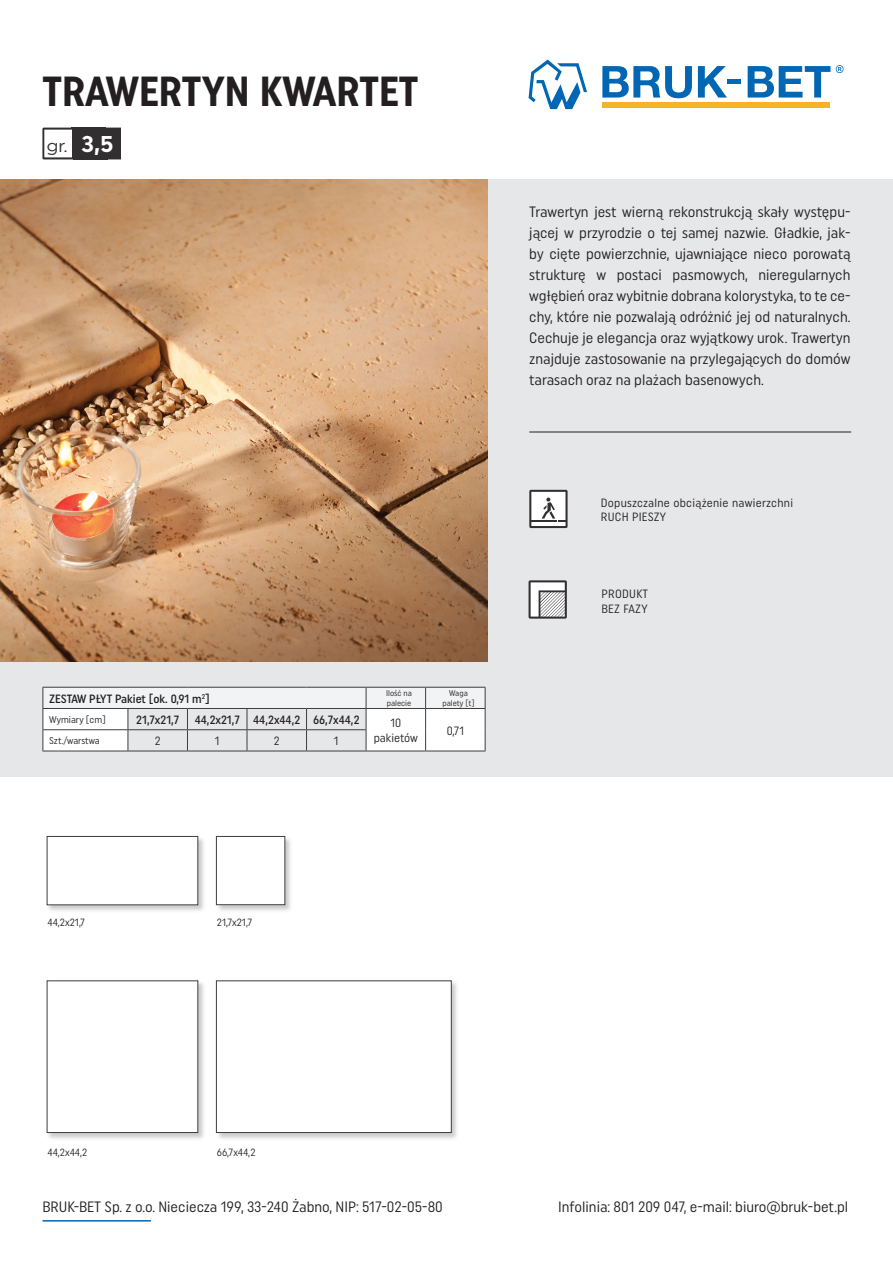
<style>
.page{position:relative;width:893px;height:1263px;background:#fff}
.page>*{position:absolute;margin:0;border:0;box-sizing:border-box;transform-origin:0 0}
.t1{font:700 42px "Uniform Condensed";color:#231f20}
.t2{font:17.7px "Uniform";color:#312f30}
.t3{font:15px/21px "Uniform Condensed";color:#231f20;text-align:justify}
._8_Wymiar_tabela_txt{font:500 12px "Uniform Condensed";color:#231f20}
.Naglowek{font:12px/14.4px "Uniform Condensed";letter-spacing:.02em;color:#231f20}
._4_-_Dane_tabela{font:12px "Uniform Condensed";color:#231f20}
._7_Format_rysunek{font:10.5px "Uniform Condensed";color:#231f20}
._9_Txt_tabela{font:9.75px "Uniform Condensed";color:#231f20}
._9_Txt_tabela-2{font:8.25px "Uniform Condensed";color:#231f20}
.s1{font-weight:700;font-size:22.8px;color:#fff}
</style>
<div class="page">
<div style="left:602px;top:103px;width:228px;height:5px;background:#f5b328"></div>
<svg style="left:698px;top:66px;width:29px;height:32px"></svg>
<svg style="left:748px;top:66px;width:82px;height:32px"></svg>
<svg style="left:602px;top:66px;width:90px;height:32px"></svg>
<svg style="left:836px;top:65px;width:7px;height:8px"></svg>
<div style="left:728px;top:79px;width:13px;height:5px;background:#0166b3"></div>
<svg style="left:529px;top:60px;width:58px;height:49px"></svg>
<div style="left:0;top:661px;width:893px;height:116px;background:#e6e7e9"></div>
<div style="left:488px;top:179px;width:405px;height:482px;background:#e6e7e9"></div>
<hr style="left:529px;top:432px;width:322px;height:1px;background:#231f20">
<hr style="left:43px;top:1220px;width:108px;height:1px;background:#0066b3">
<img style="left:1px;top:179px;width:487px;height:482px">
<svg style="left:529px;top:490px;width:39px;height:38px"></svg>
<svg style="left:529px;top:580px;width:38px;height:39px"></svg>
<img style="left:215px;top:836px;width:76px;height:75px">
<div style="left:216px;top:836px;width:69px;height:69px;background:#fff"></div>
<div style="left:216px;top:836px;width:69px;height:69px;border:1px solid #3e3e3f"></div>
<img style="left:46px;top:836px;width:158px;height:75px">
<div style="left:47px;top:836px;width:151px;height:69px;background:#fff"></div>
<div style="left:47px;top:836px;width:151px;height:69px;border:1px solid #3e3e3f"></div>
<img style="left:46px;top:980px;width:158px;height:159px">
<div style="left:47px;top:981px;width:151px;height:151px;background:#fff"></div>
<img style="left:215px;top:980px;width:242px;height:159px">
<div style="left:216px;top:981px;width:235px;height:151px;background:#fff"></div>
<div style="left:216px;top:980px;width:236px;height:153px;border:1px solid #3e3e3f"></div>
<svg style="left:43px;top:128px;width:31px;height:31px"></svg>
<hr style="left:74px;top:158px;width:34px;height:1px;background:#312f30">
<hr style="left:71px;top:128px;width:35px;height:1px;background:#312f30">
<svg style="left:108px;top:158px;width:13px;height:1px"></svg>
<div style="left:72px;top:128px;width:49px;height:30px;background:#312f30"></div>
<hr style="left:128px;top:751px;width:59px;height:1px;background:#3e3e3f">
<hr style="left:187px;top:751px;width:60px;height:1px;background:#3e3e3f">
<hr style="left:247px;top:751px;width:60px;height:1px;background:#3e3e3f">
<hr style="left:307px;top:751px;width:59px;height:1px;background:#3e3e3f">
<hr style="left:366px;top:751px;width:60px;height:1px;background:#3e3e3f">
<hr style="left:426px;top:751px;width:59px;height:1px;background:#3e3e3f">
<svg style="left:43px;top:687px;width:443px;height:64px"></svg>
<hr style="left:43px;top:751px;width:85px;height:1px;background:#3e3e3f">
<p class="t1" style="left:43px;top:67px;width:377px">TRAWERTYN KWARTET</p>
<p class="t2" style="left:47px;top:135px;width:69px">gr. <span class="s1">3,5</span></p>
<p class="_8_Wymiar_tabela_txt" style="left:49px;top:691px;width:162px">ZESTAW PŁYT Pakiet [ok. 0,91 m<sup>2</sup>]</p>
<p class="_9_Txt_tabela-2" style="left:386px;top:688px;width:27px">Ilość na</p>
<p class="_9_Txt_tabela-2" style="left:387px;top:698px;width:26px">palecie</p>
<p class="_9_Txt_tabela" style="left:49px;top:714px;width:58px">Wymiary [cm]</p>
<p class="_8_Wymiar_tabela_txt" style="left:136px;top:713px;width:44px">21,7x21,7</p>
<p class="_8_Wymiar_tabela_txt" style="left:195px;top:713px;width:47px">44,2x21,7</p>
<p class="_8_Wymiar_tabela_txt" style="left:253px;top:713px;width:49px">44,2x44,2</p>
<p class="_8_Wymiar_tabela_txt" style="left:313px;top:713px;width:48px">66,7x44,2</p>
<p class="_4_-_Dane_tabela" style="left:390px;top:716px;width:12px">10</p>
<p class="_4_-_Dane_tabela" style="left:374px;top:730px;width:46px">pakietów</p>
<p class="_9_Txt_tabela" style="left:49px;top:735px;width:52px">Szt./warstwa</p>
<p class="_4_-_Dane_tabela" style="left:155px;top:734px;width:7px">2</p>
<p class="_4_-_Dane_tabela" style="left:215px;top:734px;width:6px">1</p>
<p class="_4_-_Dane_tabela" style="left:274px;top:734px;width:7px">2</p>
<p class="_4_-_Dane_tabela" style="left:334px;top:734px;width:6px">1</p>
<p class="_9_Txt_tabela-2" style="left:449px;top:688px;width:20px">Waga</p>
<p class="_9_Txt_tabela-2" style="left:442px;top:698px;width:34px">palety [t]</p>
<p class="_4_-_Dane_tabela" style="left:447px;top:723px;width:19px">0,71</p>
<p class="t3" style="left:529px;top:201px;width:323px">Trawertyn jest wierną rekonstrukcją skały występu&shy;jącej w przyrodzie o tej samej nazwie. Gładkie, jak&shy;by cięte powierzchnie, ujawniające nieco porowatą strukturę w postaci pasmowych, nieregularnych wgłębień oraz wybitnie dobrana kolorystyka, to te ce&shy;chy, które nie pozwalają odróżnić jej od naturalnych.<br>Cechuje je elegancja oraz wyjątkowy urok. Trawertyn znajduje zastosowanie na przylegających do domów tarasach oraz na plażach basenowych.</p>
<p class="Naglowek" style="left:601px;top:495px;width:194px">Dopuszczalne obciążenie nawierzchni<br>RUCH PIESZY</p>
<p class="Naglowek" style="left:602px;top:587px;width:48px">PRODUKT</p>
<p class="Naglowek" style="left:602px;top:601px;width:47px">BEZ FAZY</p>
<p class="_7_Format_rysunek" style="left:48px;top:916px;width:39px">44,2x21,7</p>
<p class="_7_Format_rysunek" style="left:217px;top:916px;width:37px">21,7x21,7</p>
<p class="_7_Format_rysunek" style="left:48px;top:1145px;width:41px">44,2x44,2</p>
<p class="_7_Format_rysunek" style="left:217px;top:1145px;width:40px">66,7x44,2</p>
<p class="t3" style="left:43px;top:1196px;width:402px">BRUK-BET Sp. z o.o. Nieciecza 199, 33-240 Żabno, NIP: 517-02-05-80</p>
<p class="t3" style="left:558px;top:1196px;width:292px">Infolinia: 801 209 047, e-mail: biuro@bruk-bet.pl</p>
</div>
